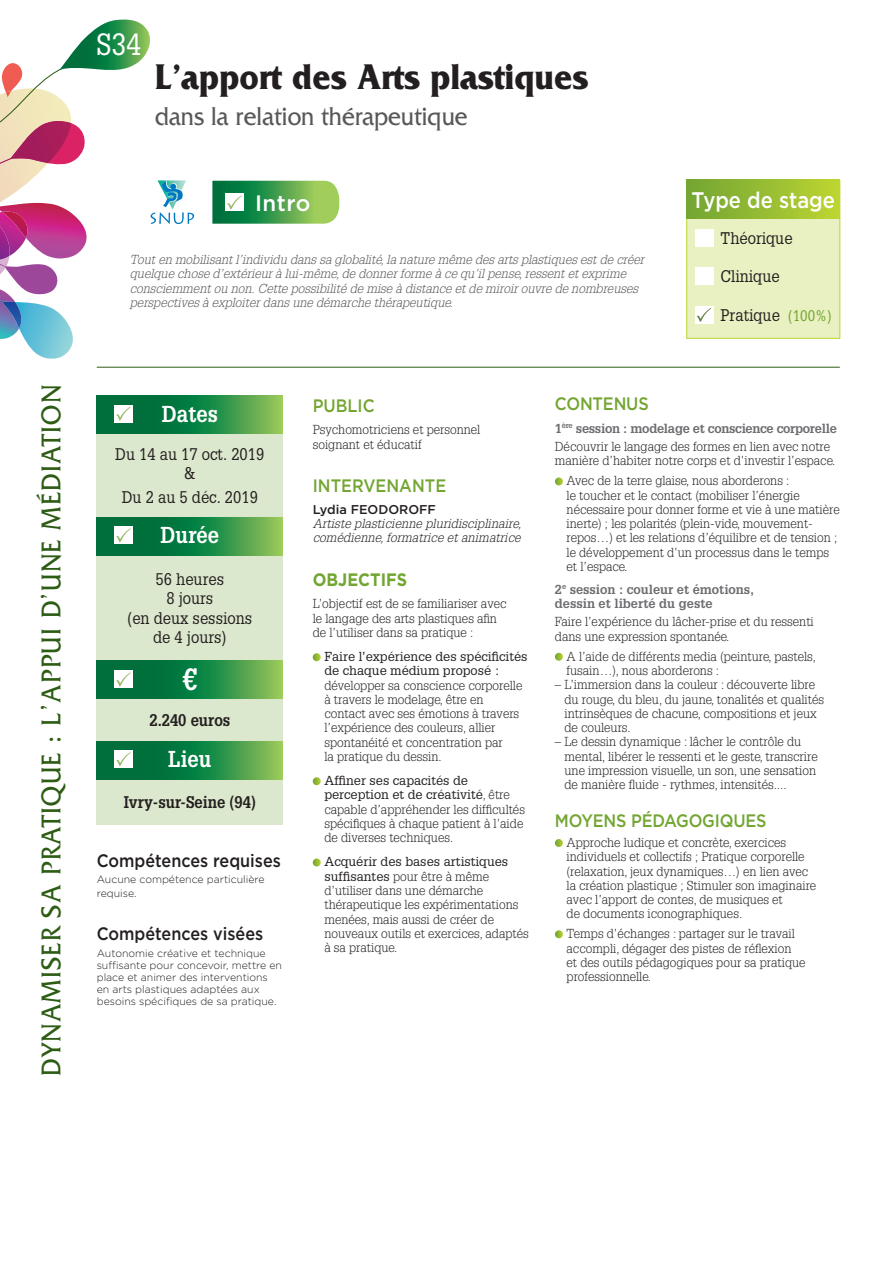
<style>
.page{position:relative;width:893px;height:1263px;background:#fff}
.page>*{position:absolute;margin:0;border:0;box-sizing:border-box;transform-origin:0 0}
.t1{font:700 37.5px "Friz Quadrata Std";color:#231f20;scale:.9 1}
.t2{font:30px "Glypha LT Std";color:#fff;scale:.9 1}
.t3{font:700 30px "Glypha LT Std";color:#fff;scale:.9 1}
.t4{font:28.5px "Friz Quadrata Std";letter-spacing:.05em;color:#2d5c14;scale:.9 1}
.t5{font:27px "Friz Quadrata Std";color:#57585a;scale:.9 1}
.t6{font:700 22.5px "Glypha LT Std";color:#fff;scale:.9 1}
.t7{font:500 22.5px "Gotham";color:#fff;scale:.9 1}
.t8{font:500 22.35px "Gotham";letter-spacing:.02em;color:#fff}
.t9{font:500 18px "Gotham";letter-spacing:-.01em;color:#73a532;scale:.9 1}
.t10{font:500 18px "Gotham";color:#231f20;scale:.9 1}
.t11{font:700 18px "Gotham";color:#73a532;scale:.9 1}
.t12{font:16.5px/19.5px "Glypha LT Std";color:#231f20;text-align:center;scale:.9 1}
.t13{font:700 16.5px "Glypha LT Std";color:#231f20;scale:.9 1}
.t14{font:300 12.75px/14.2px "Glypha LT Std";color:#231f20}
.t15{font:italic 300 12.75px/14.2px "Glypha LT Std";color:#57585a}
.t16{font:italic 300 12.75px/14.2px "Glypha LT Std";letter-spacing:.01em;color:#231f20}
.t17{font:12.75px/14.2px "Glypha LT Std";color:#231f20}
.t18{font:700 12.75px/14.2px "Glypha LT Std";color:#6c6d70}
.t19{font:500 12.75px "Gotham";color:#231f20}
.t20{font:300 10.5px/12px "Gotham";color:#231f20}
.s1{font-size:15px;color:#73a532}
.s2{font-weight:400}
.s3{font-weight:700;color:#6c6d70}
</style>
<div class="page">
<div style="left:97px;top:395px;width:186px;height:430px;background:#dce8cd"></div>
<svg style="left:194px;top:395px;width:89px;height:39px;background:#4aa14e"></svg>
<svg style="left:194px;top:517px;width:89px;height:38px;background:#4aa14e"></svg>
<svg style="left:97px;top:660px;width:186px;height:38px;background:#379649"></svg>
<hr style="left:97px;top:367px;width:743px;height:1px;background:#2d5c14">
<svg style="left:313px;top:653px;width:8px;height:8px"></svg>
<svg style="left:313px;top:777px;width:8px;height:8px"></svg>
<svg style="left:313px;top:858px;width:8px;height:8px"></svg>
<svg style="left:555px;top:477px;width:8px;height:8px"></svg>
<svg style="left:555px;top:653px;width:8px;height:8px"></svg>
<svg style="left:555px;top:839px;width:8px;height:8px"></svg>
<svg style="left:555px;top:930px;width:8px;height:8px"></svg>
<div style="left:115px;top:670px;width:18px;height:18px;background:#fff"></div>
<svg style="left:97px;top:741px;width:186px;height:38px;background:#258a46"></svg>
<div style="left:115px;top:750px;width:18px;height:18px;background:#fff"></div>
<svg style="left:116px;top:752px;width:15px;height:14px"></svg>
<div style="left:686px;top:180px;width:154px;height:159px;background:#e9f0c1;border:1px solid #bed630"></div>
<div style="left:687px;top:180px;width:153px;height:38px;background:linear-gradient(to right,#72a434,#bdd531)"></div>
<div style="left:695px;top:229px;width:19px;height:18px;background:#fff"></div>
<div style="left:695px;top:306px;width:19px;height:18px;background:#fff"></div>
<svg style="left:697px;top:308px;width:14px;height:14px"></svg>
<div style="left:695px;top:267px;width:19px;height:18px;background:#fff"></div>
<svg style="left:212px;top:181px;width:127px;height:43px;background:#5aa95c"></svg>
<svg style="left:0;top:20px;width:194px;height:666px"></svg>
<h3 class="t4" style="left:35px;top:1076px;width:769px;rotate:-90deg">DYNAMISER SA PRATIQUE : L’APPUI D’UNE MÉDIATION</h3>
<h2 class="t2" style="left:97px;top:26px;width:52px">S34</h2>
<h1 class="t1" style="left:155px;top:56px;width:483px">L’apport des Arts plastiques</h1>
<h3 class="t5" style="left:155px;top:101px;width:348px">dans la relation thérapeutique</h3>
<h3 class="t8" style="left:255px;top:189px;width:57px">Intro</h3>
<p class="t15" style="left:130px;top:253px;width:516px">Tout en mobilisant l’individu dans sa globalité, la nature même des arts plastiques est de créer quelque chose d’extérieur à lui-même, de donner forme à ce qu’il pense, ressent et exprime consciemment ou non. Cette possibilité de mise à distance et de miroir ouvre de nombreuses perspectives à exploiter dans une démarche thérapeutique.</p>
<h3 class="t7" style="left:691px;top:185px;width:161px">Type de stage</h3>
<p class="t12" style="left:720px;top:228px;width:82px">Théorique</p>
<p class="t12" style="left:720px;top:266px;width:67px">Clinique</p>
<p class="t12" style="left:720px;top:305px;width:125px">Pratique <span class="s1">(100%)</span></p>
<h3 class="t6" style="left:162px;top:400px;width:64px">Dates</h3>
<p class="t12" style="left:115px;top:444px;width:167px">Du 14 au 17 oct. 2019 &amp;</p>
<p class="t12" style="left:122px;top:487px;width:153px">Du 2 au 5 déc. 2019</p>
<h3 class="t6" style="left:161px;top:521px;width:67px">Durée</h3>
<p class="t12" style="left:127px;top:569px;width:140px">56 heures<br>8 jours<br>(en deux sessions de 4 jours)</p>
<h2 class="t3" style="left:182px;top:660px;width:18px">€</h2>
<p class="t13" style="left:149px;top:710px;width:91px">2.240 euros</p>
<h3 class="t6" style="left:168px;top:745px;width:49px">Lieu</h3>
<p class="t13" style="left:124px;top:792px;width:148px">Ivry-sur-Seine (94)</p>
<h3 class="t10" style="left:97px;top:848px;width:206px">Compétences requises</h3>
<p class="t20" style="left:97px;top:872px;width:169px;line-height:14.2px">Aucune compétence particulière requise.</p>
<h3 class="t10" style="left:97px;top:922px;width:186px">Compétences visées</h3>
<p class="t20" style="left:97px;top:946px;width:187px">Autonomie créative et technique suffisante pour concevoir, mettre en place et animer des interventions en arts plastiques adaptées aux besoins spécifiques de sa pratique.</p>
<h3 class="t9" style="left:313px;top:393px;width:70px">PUBLIC</h3>
<p class="t14" style="left:313px;top:423px;width:169px">Psychomotriciens et personnel soignant et éducatif</p>
<h3 class="t9" style="left:313px;top:474px;width:150px">INTERVENANTE</h3>
<p class="t19" style="left:313px;top:501px;width:125px">Lydia FEODOROFF</p>
<p class="t16" style="left:313px;top:517px;width:210px">Artiste plasticienne pluridisciplinaire, comédienne, formatrice et animatrice</p>
<h3 class="t11" style="left:313px;top:567px;width:106px">OBJECTIFS</h3>
<p class="t14" style="left:313px;top:597px;width:195px">L’objectif est de se familiariser avec le langage des arts plastiques afin de l’utiliser dans sa pratique :</p>
<p class="t17" style="left:324px;top:649px;width:205px">Faire l’expérience des spécificités de chaque médium proposé :</p>
<p class="t14" style="left:324px;top:678px;width:199px">développer sa conscience corporelle à travers le modelage, être en contact avec ses émotions à travers l’expérience des couleurs, allier spontanéité et concentration par<br>la pratique du dessin.</p>
<p class="t14" style="left:324px;top:774px;width:202px"><span class="s2">Affiner ses capacités de perception et de créativité</span>, être capable d’appréhender les difficultés spécifiques à chaque patient à l’aide de diverses techniques.</p>
<p class="t14" style="left:324px;top:855px;width:206px"><span class="s2">Acquérir des bases artistiques suffisantes</span> pour être à même d’utiliser dans une démarche thérapeutique les expérimentations menées, mais aussi de créer de nouveaux outils et exercices, adaptés à sa pratique.</p>
<h3 class="t9" style="left:555px;top:392px;width:106px">CONTENUS</h3>
<p class="t14" style="left:555px;top:419px;width:283px;line-height:18.5px"><span class="s3">1</span><sup>ère</sup> <span class="s3">session : modelage et conscience corporelle<br></span>Découvrir le langage des formes en lien avec notre</p>
<p class="t14" style="left:567px;top:451px;width:270px;line-height:20px;text-indent:-12px">manière d’habiter notre corps et d’investir l’espace.<br>Avec de la terre glaise, nous aborderons :</p>
<p class="t14" style="left:567px;top:488px;width:275px">le toucher et le contact (mobiliser l’énergie nécessaire pour donner forme et vie à une matière inerte) ; les polarités (plein-vide, mouvement&shy;repos…) et les relations d’équilibre et de tension ; le développement d’un processus dans le temps et l’espace.</p>
<p class="t18" style="left:555px;top:582px;width:200px">2<sup>e</sup> session : couleur et émotions, dessin et liberté du geste</p>
<p class="t14" style="left:555px;top:615px;width:260px">Faire l’expérience du lâcher-prise et du ressenti dans une expression spontanée.</p>
<p class="t14" style="left:567px;top:649px;width:251px">A l’aide de différents media (peinture, pastels, fusain…), nous aborderons :</p>
<p class="t14" style="left:564px;top:678px;width:261px;text-indent:-10px">– L’immersion dans la couleur : découverte libre du rouge, du bleu, du jaune, tonalités et qualités intrinsèques de chacune, compositions et jeux de couleurs.</p>
<p class="t14" style="left:564px;top:735px;width:255px;text-indent:-10px">– Le dessin dynamique : lâcher le contrôle du mental, libérer le ressenti et le geste, transcrire une impression visuelle, un son, une sensation de manière fluide - rythmes, intensités....</p>
<h3 class="t9" style="left:555px;top:809px;width:237px">MOYENS PÉDAGOGIQUES</h3>
<p class="t14" style="left:567px;top:836px;width:251px">Approche ludique et concrète, exercices individuels et collectifs ; Pratique corporelle (relaxation, jeux dynamiques…) en lien avec la création plastique ; Stimuler son imaginaire avec l’apport de contes, de musiques et<br>de documents iconographiques.</p>
<p class="t14" style="left:567px;top:927px;width:240px">Temps d’échanges : partager sur le travail accompli, dégager des pistes de réflexion<br>et des outils pédagogiques pour sa pratique professionnelle.</p>
</div>
